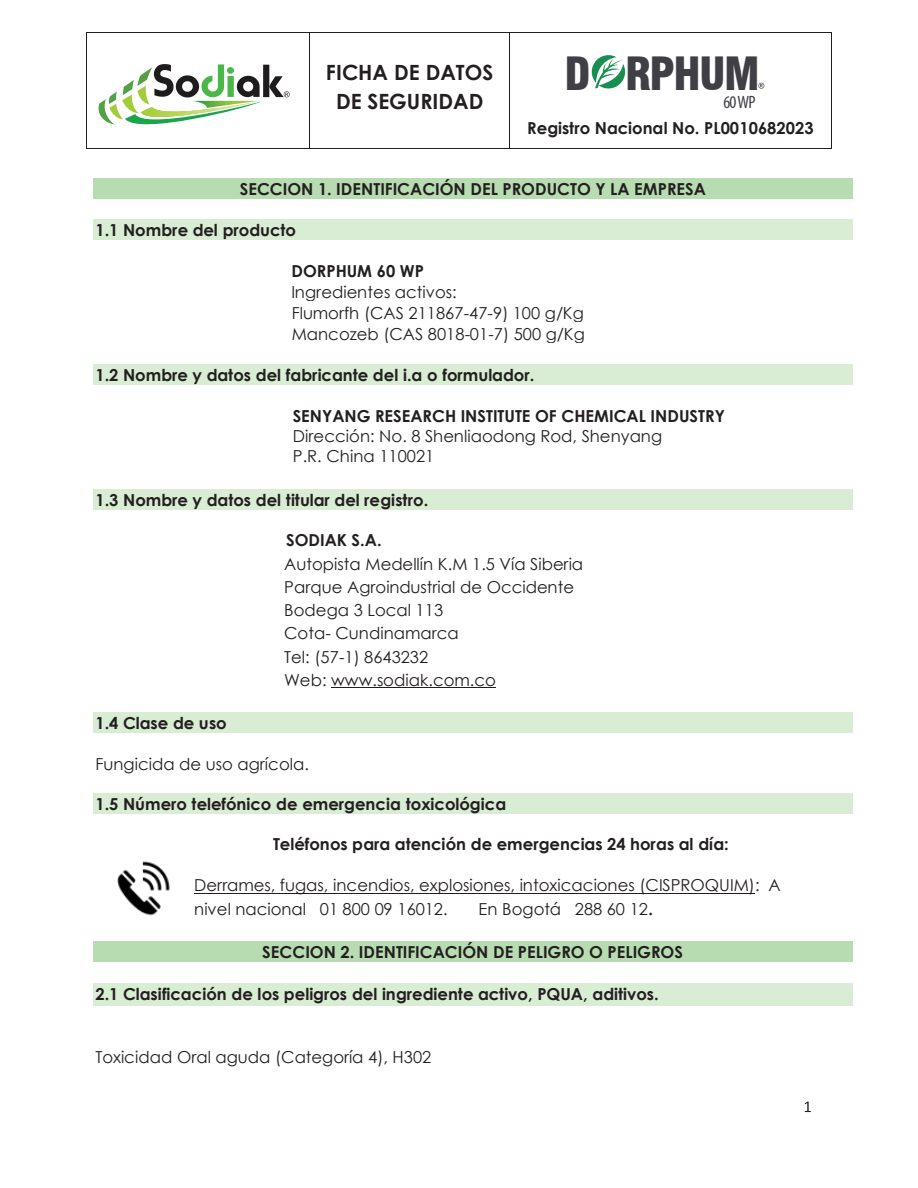
<style>
.page{position:relative;width:918px;height:1188px;background:#fff}
.page>*{position:absolute;margin:0;border:0;box-sizing:border-box;transform-origin:0 0}
.t1{font:900 condensed 44.7px "Swiss 721 BT";letter-spacing:-.04em;color:#413f46}
.t2{font:700 21px/28.2px "Century Gothic";color:#231f20;text-align:center}
.t3{font:condensed 17.85px "Myriad Pro";color:#413f46}
.t4{font:700 16.5px "Century Gothic";color:#231f20}
.t5{font:16.5px/23.2px "Century Gothic";letter-spacing:.005em;color:#231f20}
.s1{font-weight:700}
</style>
<div class="page">
<hr style="left:87px;top:32px;width:222px;height:1px;background:#231f20">
<hr style="left:310px;top:32px;width:199px;height:1px;background:#231f20">
<hr style="left:510px;top:32px;width:321px;height:1px;background:#231f20">
<hr style="left:86px;top:33px;width:1px;height:116px;background:#231f20">
<hr style="left:87px;top:149px;width:222px;height:1px;background:#231f20">
<hr style="left:309px;top:33px;width:1px;height:116px;background:#231f20">
<hr style="left:310px;top:149px;width:199px;height:1px;background:#231f20">
<hr style="left:509px;top:33px;width:1px;height:116px;background:#231f20">
<hr style="left:510px;top:149px;width:321px;height:1px;background:#231f20">
<hr style="left:831px;top:33px;width:1px;height:116px;background:#231f20">
<svg style="left:805px;top:1102px;width:6px;height:10px"></svg>
<div style="left:93px;top:179px;width:760px;height:20px;background:#b8dcb2"></div>
<div style="left:93px;top:219px;width:760px;height:20px;background:#d9ecd4"></div>
<div style="left:93px;top:365px;width:760px;height:20px;background:#d9ecd4"></div>
<div style="left:93px;top:489px;width:760px;height:20px;background:#d9ecd4"></div>
<hr style="left:331px;top:687px;width:165px;height:1px;background:#231f20">
<div style="left:93px;top:713px;width:760px;height:20px;background:#d9ecd4"></div>
<div style="left:93px;top:793px;width:760px;height:21px;background:#d9ecd4"></div>
<hr style="left:194px;top:893px;width:561px;height:1px;background:#231f20">
<div style="left:93px;top:941px;width:760px;height:20px;background:#b8dcb2"></div>
<div style="left:93px;top:984px;width:760px;height:22px;background:#d9ecd4"></div>
<img style="left:117px;top:861px;width:53px;height:55px">
<svg style="left:98px;top:64px;width:192px;height:61px"></svg>
<svg style="left:592px;top:55px;width:33px;height:34px"></svg>
<svg style="left:758px;top:83px;width:6px;height:6px"></svg>
<p class="t2" style="left:326px;top:58px;width:169px">FICHA DE DATOS<br>DE SEGURIDAD</p>
<h1 class="t1" style="left:564px;top:47px;width:197px">D RPHUM</h1>
<p class="t3" style="left:723px;top:91px;width:34px">60 WP</p>
<p class="t4" style="left:527px;top:116px;width:288px">Registro Nacional No. PL0010682023</p>
<p class="t4" style="left:240px;top:177px;width:468px">SECCION 1. IDENTIFICACIÓN DEL PRODUCTO Y LA EMPRESA</p>
<p class="t4" style="left:95px;top:217px;width:202px">1.1 Nombre del producto</p>
<p class="t4" style="left:291px;top:258px;width:134px">DORPHUM 60 WP</p>
<p class="t5" style="left:291px;top:281px;width:295px;line-height:20.9px">Ingredientes activos:<br>Flumorfh (CAS 211867-47-9) 100 g/Kg<br>Mancozeb (CAS 8018-01-7) 500 g/Kg</p>
<p class="t4" style="left:95px;top:363px;width:441px">1.2 Nombre y datos del fabricante del i.a o formulador.</p>
<p class="t4" style="left:293px;top:403px;width:434px">SENYANG RESEARCH INSTITUTE OF CHEMICAL INDUSTRY</p>
<p class="t5" style="left:293px;top:425px;width:371px;line-height:20.4px">Dirección: No. 8 Shenliaodong Rod, Shenyang<br>P.R. China 110021</p>
<p class="t4" style="left:95px;top:487px;width:334px">1.3 Nombre y datos del titular del registro.</p>
<p class="t4" style="left:286px;top:528px;width:97px">SODIAK S.A.</p>
<p class="t5" style="left:284px;top:552px;width:301px">Autopista Medellín K.M 1.5 Vía Siberia<br>Parque Agroindustrial de Occidente<br>Bodega 3 Local 113<br>Cota- Cundinamarca<br>Tel: (57-1) 8643232<br>Web: www.sodiak.com.co</p>
<p class="t4" style="left:95px;top:711px;width:133px">1.4 Clase de uso</p>
<p class="t5" style="left:95px;top:752px;width:215px">Fungicida de uso agrícola.</p>
<p class="t4" style="left:95px;top:791px;width:412px">1.5 Número telefónico de emergencia toxicológica</p>
<p class="t4" style="left:273px;top:832px;width:457px">Teléfonos para atención de emergencias 24 horas al día:</p>
<p class="t5" style="left:194px;top:873px;width:588px">Derrames, fugas, incendios, explosiones, intoxicaciones (CISPROQUIM): A nivel nacional 01 800 09 16012.</p>
<p class="t5" style="left:479px;top:897px;width:176px">En Bogotá 288 60 12<span class="s1">.</span></p>
<p class="t4" style="left:262px;top:939px;width:422px">SECCION 2. IDENTIFICACIÓN DE PELIGRO O PELIGROS</p>
<p class="t4" style="left:95px;top:982px;width:565px">2.1 Clasificación de los peligros del ingrediente activo, PQUA, aditivos.</p>
<p class="t5" style="left:95px;top:1045px;width:337px">Toxicidad Oral aguda (Categoría 4), H302</p>
</div>
